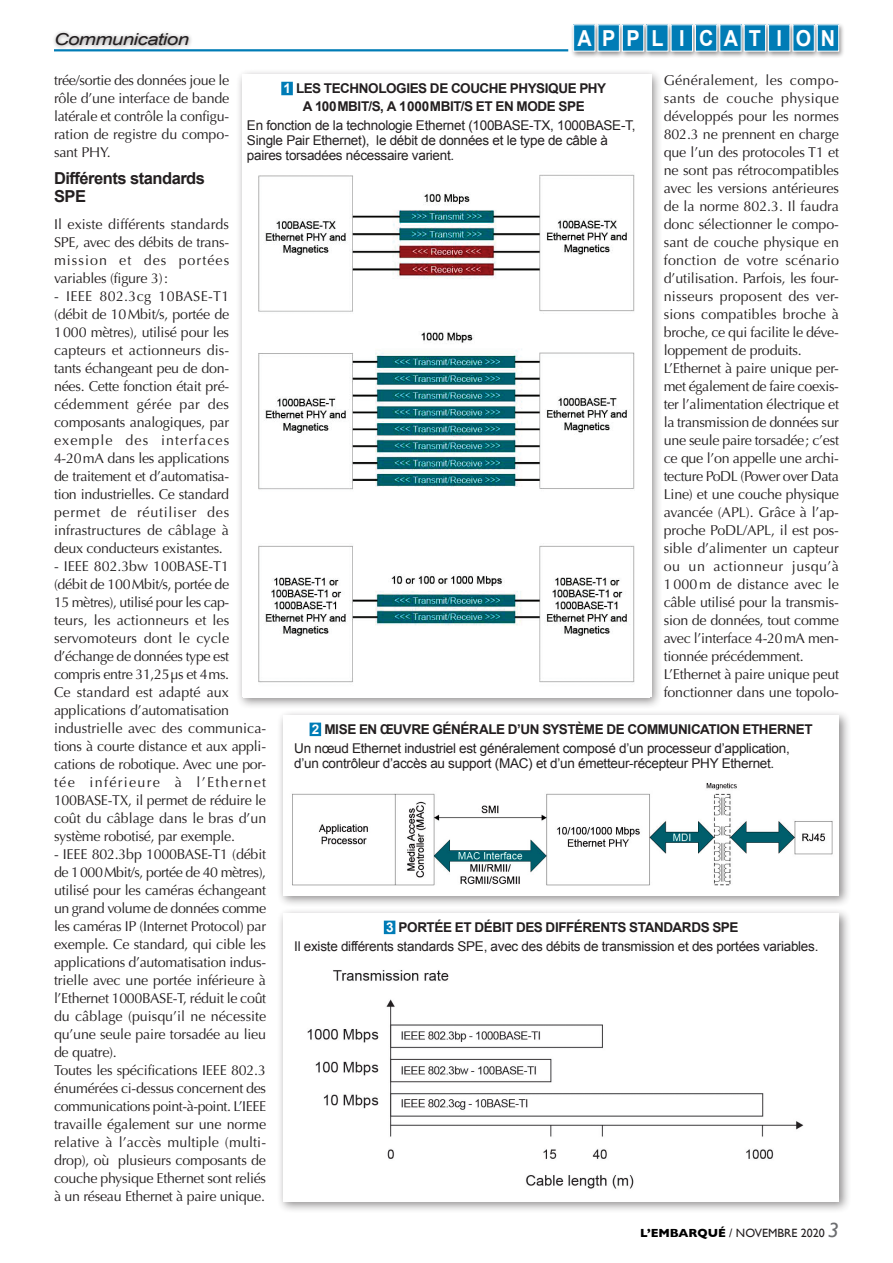
<style>
.page{position:relative;width:893px;height:1263px;background:#fff}
.page>*{position:absolute;margin:0;border:0;box-sizing:border-box;transform-origin:0 0}
.t1{font:700 22.05px "Arial";letter-spacing:.535em;color:#fff;scale:.9 1}
.B4-Intertitre{font:700 16.5px/18px "Arial";letter-spacing:-.03em;color:#231f20}
.t2{font:italic 16.5px "Arial";letter-spacing:-.03em;color:#231f20;scale:1.24 1}
.A4-Texte_courant{font:14.25px/18px "Optima";letter-spacing:-.015em;color:#231f20;text-align:justify}
.B2-Légende_Noire{font:13.5px/15px "Arial";letter-spacing:-.02em;color:#231f20}
.D1-Titre_petit_encad{font:700 13.5px "Arial";letter-spacing:-.025em;color:#231f20}
.t3{font:12px "Gill Sans";color:#231f20}
.s1{color:#fff}
.s2{font-weight:700;color:#000}
.s3{font-style:italic;font-size:21px;color:#6c6d70}
</style>
<div class="page">
<div style="left:52px;top:30px;width:141px;height:20px;background:#231f20;opacity:.5"></div>
<hr style="left:54px;top:49px;width:514px;height:2px;background:#007cb6">
<div style="left:570px;top:23px;width:31px;height:35px;background:#231f20;opacity:.5"></div>
<div style="left:574px;top:25px;width:21px;height:26px;background:#007cb6"></div>
<div style="left:595px;top:23px;width:31px;height:35px;background:#231f20;opacity:.5"></div>
<div style="left:598px;top:25px;width:21px;height:26px;background:#007cb6"></div>
<div style="left:619px;top:23px;width:31px;height:35px;background:#231f20;opacity:.5"></div>
<div style="left:622px;top:25px;width:22px;height:26px;background:#007cb6"></div>
<div style="left:622px;top:24px;width:22px;height:27px;border:1px solid #fff"></div>
<div style="left:643px;top:23px;width:31px;height:35px;background:#231f20;opacity:.5"></div>
<div style="left:647px;top:25px;width:21px;height:26px;background:#007cb6"></div>
<div style="left:668px;top:23px;width:31px;height:35px;background:#231f20;opacity:.5"></div>
<div style="left:671px;top:25px;width:21px;height:26px;background:#007cb6"></div>
<div style="left:692px;top:23px;width:31px;height:35px;background:#231f20;opacity:.5"></div>
<div style="left:695px;top:25px;width:22px;height:26px;background:#007cb6"></div>
<div style="left:695px;top:24px;width:22px;height:27px;border:1px solid #fff"></div>
<div style="left:717px;top:23px;width:30px;height:35px;background:#231f20;opacity:.5"></div>
<div style="left:720px;top:25px;width:21px;height:26px;background:#007cb6"></div>
<div style="left:741px;top:23px;width:31px;height:35px;background:#231f20;opacity:.5"></div>
<div style="left:744px;top:25px;width:22px;height:26px;background:#007cb6"></div>
<div style="left:765px;top:23px;width:31px;height:35px;background:#231f20;opacity:.5"></div>
<div style="left:768px;top:25px;width:22px;height:26px;background:#007cb6"></div>
<div style="left:768px;top:24px;width:22px;height:27px;border:1px solid #fff"></div>
<div style="left:790px;top:23px;width:30px;height:35px;background:#231f20;opacity:.5"></div>
<div style="left:793px;top:25px;width:21px;height:26px;background:#007cb6"></div>
<div style="left:814px;top:23px;width:31px;height:35px;background:#231f20;opacity:.5"></div>
<div style="left:817px;top:25px;width:22px;height:26px;background:#007cb6"></div>
<div style="left:817px;top:24px;width:22px;height:27px;border:1px solid #fff"></div>
<div style="left:236px;top:68px;width:427px;height:641px;background:#231f20;opacity:.5"></div>
<div style="left:242px;top:74px;width:409px;height:623px;background:#fff"></div>
<img style="left:258px;top:174px;width:377px;height:509px">
<div style="left:281px;top:82px;width:12px;height:13px;background:#007cb6"></div>
<div style="left:277px;top:709px;width:574px;height:198px;background:#231f20;opacity:.5"></div>
<div style="left:283px;top:715px;width:556px;height:180px;background:#fff"></div>
<img style="left:292px;top:783px;width:541px;height:103px">
<div style="left:310px;top:723px;width:11px;height:13px;background:#007cb6"></div>
<div style="left:277px;top:907px;width:574px;height:306px;background:#231f20;opacity:.5"></div>
<div style="left:283px;top:913px;width:556px;height:288px;background:#fff"></div>
<img style="left:307px;top:970px;width:497px;height:219px">
<div style="left:384px;top:921px;width:11px;height:13px;background:#007cb6"></div>
<p class="t2" style="left:54px;top:29px;width:110px">Communication</p>
<h1 class="t1" style="left:577px;top:24px;width:288px">APPL I CAT I ON</h1>
<p class="A4-Texte_courant" style="left:54px;top:72px;width:177px">trée/sortie des données joue le rôle d’une interface de bande latérale et contrôle la configu&shy;ration de registre du compo&shy;sant PHY.</p>
<p class="B4-Intertitre" style="left:54px;top:169px;width:153px">Différents standards<br>SPE</p>
<p class="A4-Texte_courant" style="left:54px;top:216px;width:177px">Il existe différents standards SPE, avec des débits de trans&shy;mission et des portées variables (figure 3):</p>
<p class="A4-Texte_courant" style="left:54px;top:288px;width:177px">- IEEE 802.3cg 10BASE-T1 (débit de 10Mbit/s, portée de 1000 mètres), utilisé pour les capteurs et actionneurs dis&shy;tants échangeant peu de don&shy;nées. Cette fonction était pré&shy;cédemment gérée par des composants analogiques, par exemple des interfaces 4-20mA dans les applications de traitement et d’automatisa&shy;tion industrielles. Ce standard permet de réutiliser des infrastructures de câblage à deux conducteurs existantes.</p>
<p class="A4-Texte_courant" style="left:54px;top:558px;width:214px;text-align:left">- IEEE 802.3bw 100BASE-T1<br>(débit de 100Mbit/s, portée de<br>15 mètres), utilisé pour les cap&shy;teurs, les actionneurs et les servomoteurs dont le cycle d’échange de données type est compris entre 31,25µs et 4ms.<br>Ce standard est adapté aux applications d’automatisation industrielle avec des communica&shy;tions à courte distance et aux appli&shy;cations de robotique. Avec une por&shy;tée inférieure à l’Ethernet<br>100BASE-TX, il permet de réduire le coût du câblage dans le bras d’un système robotisé, par exemple.</p>
<p class="A4-Texte_courant" style="left:54px;top:846px;width:214px">- IEEE 802.3bp 1000BASE-T1 (débit de 1000Mbit/s, portée de 40 mètres), utilisé pour les caméras échangeant un grand volume de données comme les caméras IP (Internet Protocol) par exemple. Ce standard, qui cible les applications d’automatisation indus&shy;trielle avec une portée inférieure à l’Ethernet 1000BASE-T, réduit le coût du câblage (puisqu’il ne nécessite qu’une seule paire torsadée au lieu de quatre).</p>
<p class="A4-Texte_courant" style="left:54px;top:1062px;width:214px">Toutes les spécifications IEEE 802.3 énumérées ci-dessus concernent des communications point-à-point. L’IEEE travaille également sur une norme relative à l’accès multiple (multi&shy;drop), où plusieurs composants de couche physique Ethernet sont reliés à un réseau Ethernet à paire unique.</p>
<p class="A4-Texte_courant" style="left:664px;top:72px;width:177px">Généralement, les compo&shy;sants de couche physique développés pour les normes 802.3 ne prennent en charge que l’un des protocoles T1 et ne sont pas rétrocompatibles avec les versions antérieures de la norme 802.3. Il faudra donc sélectionner le compo&shy;sant de couche physique en fonction de votre scénario d’utilisation. Parfois, les four&shy;nisseurs proposent des ver&shy;sions compatibles broche à broche, ce qui facilite le déve&shy;loppement de produits.</p>
<p class="A4-Texte_courant" style="left:664px;top:360px;width:177px">L’Ethernet à paire unique per&shy;met également de faire coexis&shy;ter l’alimentation électrique et la transmission de données sur une seule paire torsadée; c’est ce que l’on appelle une archi&shy;tecture PoDL (Power over Data Line) et une couche physique avancée (APL). Grâce à l’ap&shy;proche PoDL/APL, il est pos&shy;sible d’alimenter un capteur ou un actionneur jusqu’à 1000m de distance avec le câble utilisé pour la transmis&shy;sion de données, tout comme avec l’interface 4-20mA men&shy;tionnée précédemment.</p>
<p class="A4-Texte_courant" style="left:664px;top:666px;width:177px">L’Ethernet à paire unique peut fonctionner dans une topolo-</p>
<p class="D1-Titre_petit_encad" style="left:284px;top:79px;width:324px"><span class="s1">1</span> LES TECHNOLOGIES DE COUCHE PHYSIQUE PHY</p>
<p class="D1-Titre_petit_encad" style="left:303px;top:97px;width:283px">A 100MBIT/S, A 1000MBIT/S ET EN MODE SPE</p>
<p class="B2-Légende_Noire" style="left:247px;top:118px;width:390px">En fonction de la technologie Ethernet (100BASE-TX, 1000BASE-T,<br>Single Pair Ethernet), le débit de données et le type de câble à paires torsadées nécessaire varient.</p>
<p class="D1-Titre_petit_encad" style="left:312px;top:720px;width:502px"><span class="s1">2</span> MISE EN ŒUVRE GÉNÉRALE D’UN SYSTÈME DE COMMUNICATION ETHERNET</p>
<p class="B2-Légende_Noire" style="left:294px;top:741px;width:497px">Un nœud Ethernet industriel est généralement composé d’un processeur d’application, d’un contrôleur d’accès au support (MAC) et d’un émetteur-récepteur PHY Ethernet.</p>
<p class="D1-Titre_petit_encad" style="left:386px;top:918px;width:354px"><span class="s1">3</span> PORTÉE ET DÉBIT DES DIFFÉRENTS STANDARDS SPE</p>
<p class="B2-Légende_Noire" style="left:294px;top:939px;width:526px">Il existe différents standards SPE, avec des débits de transmission et des portées variables.</p>
<p class="t3" style="left:640px;top:1226px;width:200px"><span class="s2">L’EMBARQUÉ</span> / NOVEMBRE 2020 <span class="s3">3</span></p>
</div>
